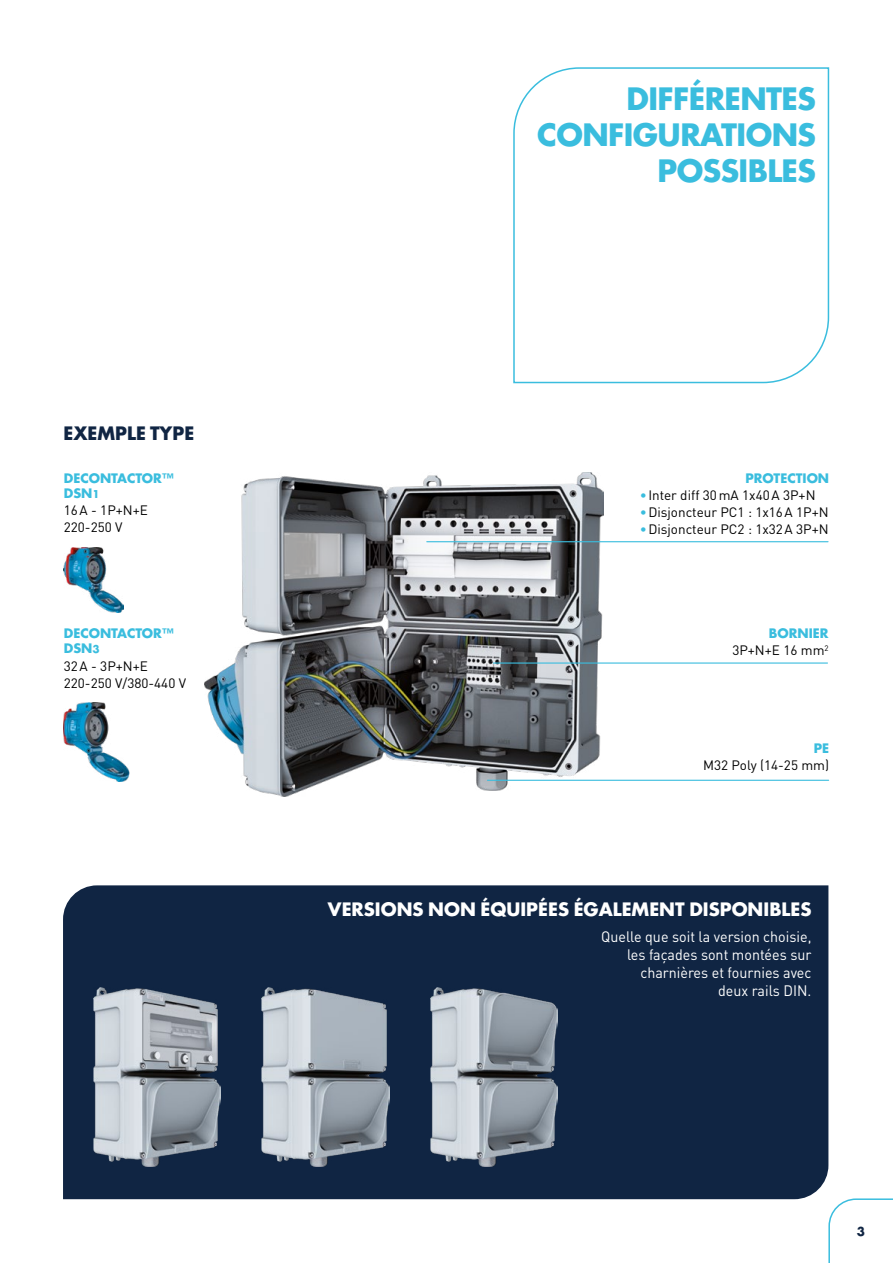
<style>
.page{position:relative;width:893px;height:1263px;background:#fff}
.page>*{position:absolute;margin:0;border:0;box-sizing:border-box;transform-origin:0 0}
.t1{font:700 30px/36px "Futura LT Pro";letter-spacing:-.02em;color:#3abdde;text-align:right}
.t2{font:700 18px "Futura LT Pro";color:#fff}
.t3{font:700 18px "Futura LT Pro";color:#102543}
.t4{font:15px/18px "DIN Pro";color:#fff;text-align:right;scale:.95 1}
.t5{font:13.5px/17px "DIN Pro";color:#000}
.t6{font:700 12.75px/15.3px "Futura LT Pro";color:#3abdde}
.t7{font:700 12px "Futura LT Pro";color:#102543}
.s1{font-size:10.5px}
.s2{color:#3abdde}
</style>
<div class="page">
<img style="left:64px;top:703px;width:66px;height:78px">
<img style="left:63px;top:547px;width:61px;height:66px">
<div style="left:63px;top:885px;width:765px;height:314px;background:#102543"></div>
<svg style="left:513px;top:67px;width:317px;height:317px"></svg>
<img style="left:205px;top:472px;width:398px;height:324px">
<svg style="left:828px;top:1198px;width:65px;height:65px"></svg>
<hr style="left:493px;top:662px;width:334px;height:2px;background:#3abdde">
<hr style="left:427px;top:541px;width:401px;height:1px;background:#3abdde">
<hr style="left:487px;top:780px;width:342px;height:1px;background:#3abdde">
<img style="left:93px;top:987px;width:128px;height:179px">
<img style="left:262px;top:987px;width:127px;height:179px">
<img style="left:430px;top:987px;width:127px;height:179px">
<h2 class="t3" style="left:64px;top:420px;width:132px">EXEMPLE TYPE</h2>
<p class="t6" style="left:64px;top:470px;width:112px">DECONTACTOR™<br>DSN<span class="s1">1</span></p>
<p class="t5" style="left:64px;top:501px;width:86px">16A - 1P+N+E<br>220-250 V</p>
<p class="t6" style="left:64px;top:625px;width:112px">DECONTACTOR™<br>DSN<span class="s1">3</span></p>
<p class="t5" style="left:64px;top:657px;width:124px">32A - 3P+N+E<br>220-250 V/380-440 V</p>
<h1 class="t1" style="left:537px;top:80px;width:280px">DIFFÉRENTES<br>CONFIGURATIONS<br>POSSIBLES</h1>
<p class="t6" style="left:745px;top:470px;width:85px">PROTECTION</p>
<p class="t5" style="left:640px;top:486px;width:177px"><span class="s2">•</span>Inter diff 30mA 1x40A 3P+N</p>
<p class="t5" style="left:640px;top:503px;width:190px"><span class="s2">•</span>Disjoncteur PC1 : 1x16A 1P+N</p>
<p class="t5" style="left:640px;top:520px;width:190px"><span class="s2">•</span>Disjoncteur PC2 : 1x32A 3P+N</p>
<p class="t6" style="left:769px;top:625px;width:61px">BORNIER</p>
<p class="t5" style="left:732px;top:641px;width:98px">3P+N+E 16 mm<sup>2</sup></p>
<p class="t6" style="left:814px;top:740px;width:17px">PE</p>
<p class="t5" style="left:703px;top:756px;width:128px">M32 Poly (14-25 mm)</p>
<h2 class="t2" style="left:328px;top:895px;width:485px">VERSIONS NON ÉQUIPÉES ÉGALEMENT DISPONIBLES</h2>
<p class="t4" style="left:601px;top:927px;width:223px">Quelle que soit la version choisie, les façades sont montées sur charnières et fournies avec<br>deux rails DIN.</p>
<p class="t7" style="left:857px;top:1222px;width:10px">3</p>
</div>
